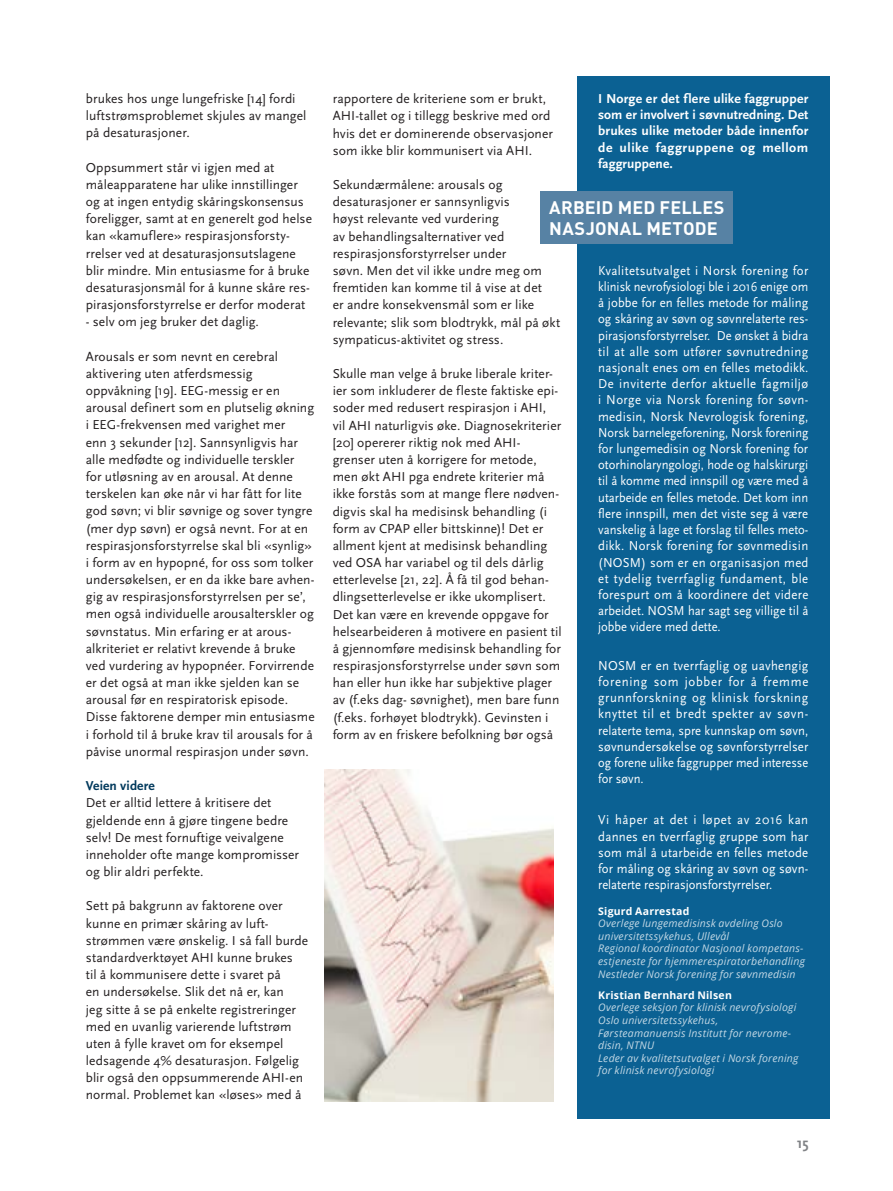
<style>
.page{position:relative;width:893px;height:1191px;background:#fff}
.page>*{position:absolute;margin:0;border:0;box-sizing:border-box;transform-origin:0 0}
.t1{font:700 18px/21.6px "DIN Pro";letter-spacing:.01em;color:#fff}
.t2{font:700 15px "Scala Sans";color:#808285}
.t3{font:13.5px/17.1px "Scala Sans";letter-spacing:.005em;color:#231f20}
.t4{font:13.5px/16.2px "Scala Sans";color:#fff;text-align:justify;scale:.95 1}
.t5{font:700 13.5px/16.2px "Scala Sans";letter-spacing:.035em;color:#fff;text-align:justify}
.t6{font:700 13.5px "Scala Sans";letter-spacing:.005em;color:#01395c}
.t7{font:italic 10.5px/12.6px "Open Sans";letter-spacing:.02em;color:#c3d8e5}
.t8{font:700 10.5px "Open Sans";letter-spacing:.02em;color:#fff}
</style>
<div class="page">
<div style="left:577px;top:77px;width:253px;height:1041px;background:#0b6193"></div>
<div style="left:541px;top:191px;width:192px;height:53px;background:#5782a4"></div>
<img style="left:325px;top:769px;width:229px;height:332px">
<p class="t3" style="left:86px;top:90px;width:222px">brukes hos unge lungefriske [14] fordi luftstrømsproblemet skjules av mangel på desaturasjoner.</p>
<p class="t3" style="left:86px;top:159px;width:228px">Oppsummert står vi igjen med at måleapparatene har ulike innstillinger og at ingen entydig skåringskonsensus foreligger, samt at en generelt god helse kan «kamuflere» respirasjonsforsty&shy;rrelser ved at desaturasjonsutslagene blir mindre. Min entusiasme for å bruke desaturasjonsmål for å kunne skåre res&shy;pirasjonsforstyrrelse er derfor moderat</p>
<p class="t3" style="left:86px;top:314px;width:175px">- selv om jeg bruker det daglig.</p>
<p class="t3" style="left:86px;top:348px;width:230px">Arousals er som nevnt en cerebral aktivering uten atferdsmessig oppvåkning [19]. EEG-messig er en arousal definert som en plutselig økning i EEG-frekvensen med varighet mer<br>enn 3 sekunder [12]. Sannsynligvis har alle medfødte og individuelle terskler<br>for utløsning av en arousal. At denne terskelen kan øke når vi har fått for lite god søvn; vi blir søvnige og sover tyngre (mer dyp søvn) er også nevnt. For at en respirasjonsforstyrrelse skal bli «synlig» i form av en hypopné, for oss som tolker undersøkelsen, er en da ikke bare avhen&shy;gig av respirasjonsforstyrrelsen per se’, men også individuelle arousalterskler og søvnstatus. Min erfaring er at arous&shy;alkriteriet er relativt krevende å bruke ved vurdering av hypopnéer. Forvirrende er det også at man ikke sjelden kan se arousal før en respiratorisk episode.<br>Disse faktorene demper min entusiasme i forhold til å bruke krav til arousals for å påvise unormal respirasjon under søvn.</p>
<p class="t6" style="left:86px;top:778px;width:70px">Veien videre</p>
<p class="t3" style="left:86px;top:794px;width:215px">Det er alltid lettere å kritisere det gjeldende enn å gjøre tingene bedre selv! De mest fornuftige veivalgene inneholder ofte mange kompromisser og blir aldri perfekte.</p>
<p class="t3" style="left:86px;top:897px;width:224px">Sett på bakgrunn av faktorene over kunne en primær skåring av luft&shy;strømmen være ønskelig. I så fall burde standardverktøyet AHI kunne brukes<br>til å kommunisere dette i svaret på<br>en undersøkelse. Slik det nå er, kan<br>jeg sitte å se på enkelte registreringer med en uvanlig varierende luftstrøm uten å fylle kravet om for eksempel ledsagende 4% desaturasjon. Følgelig blir også den oppsummerende AHI-en normal. Problemet kan «løses» med å</p>
<p class="t5" style="left:598px;top:91px;width:212px">I Norge er det flere ulike faggrupper som er involvert i søvnutredning. Det brukes ulike metoder både innenfor de ulike faggruppene og mellom faggruppene.</p>
<p class="t3" style="left:333px;top:91px;width:222px">rapportere de kriteriene som er brukt, AHI-tallet og i tillegg beskrive med ord hvis det er dominerende observasjoner som ikke blir kommunisert via AHI.</p>
<p class="t3" style="left:333px;top:176px;width:229px">Sekundærmålene: arousals og desaturasjoner er sannsynligvis<br>høyst relevante ved vurdering<br>av behandlingsalternativer ved respirasjonsforstyrrelser under<br>søvn. Men det vil ikke undre meg om fremtiden kan komme til å vise at det<br>er andre konsekvensmål som er like relevante; slik som blodtrykk, mål på økt sympaticus-aktivitet og stress.</p>
<p class="t3" style="left:333px;top:365px;width:230px">Skulle man velge å bruke liberale kriter&shy;ier som inkluderer de fleste faktiske epi&shy;soder med redusert respirasjon i AHI, vil AHI naturligvis øke. Diagnosekriterier [20] opererer riktig nok med AHI&shy;grenser uten å korrigere for metode, men økt AHI pga endrete kriterier må ikke forstås som at mange flere nødven&shy;digvis skal ha medisinsk behandling (i form av CPAP eller bittskinne)! Det er allment kjent at medisinsk behandling ved OSA har variabel og til dels dårlig etterlevelse [21, 22]. Å få til god behan&shy;dlingsetterlevelse er ikke ukomplisert.<br>Det kan være en krevende oppgave for helsearbeideren å motivere en pasient til å gjennomføre medisinsk behandling for respirasjonsforstyrrelse under søvn som han eller hun ikke har subjektive plager av (f.eks dag- søvnighet), men bare funn (f.eks. forhøyet blodtrykk). Gevinsten i form av en friskere befolkning bør også</p>
<h1 class="t1" style="left:549px;top:196px;width:177px">ARBEID MED FELLES<br>NASJONAL METODE</h1>
<p class="t4" style="left:598px;top:262px;width:223px">Kvalitetsutvalget i Norsk forening for klinisk nevrofysiologi ble i 2016 enige om å jobbe for en felles metode for måling og skåring av søvn og søvnrelaterte res&shy;pirasjonsforstyrrelser. De ønsket å bidra til at alle som utfører søvnutredning nasjonalt enes om en felles metodikk.<br>De inviterte derfor aktuelle fagmiljø i Norge via Norsk forening for søvn&shy;medisin, Norsk Nevrologisk forening, Norsk barnelegeforening, Norsk forening for lungemedisin og Norsk forening for otorhinolaryngologi, hode og halskirurgi til å komme med innspill og være med å utarbeide en felles metode. Det kom inn flere innspill, men det viste seg å være vanskelig å lage et forslag til felles meto&shy;dikk. Norsk forening for søvnmedisin (NOSM) som er en organisasjon med et tydelig tverrfaglig fundament, ble forespurt om å koordinere det videre arbeidet. NOSM har sagt seg villige til å jobbe videre med dette.</p>
<p class="t4" style="left:598px;top:657px;width:223px">NOSM er en tverrfaglig og uavhengig forening som jobber for å fremme grunnforskning og klinisk forskning knyttet til et bredt spekter av søvn&shy;relaterte tema, spre kunnskap om søvn, søvnundersøkelse og søvnforstyrrelser og forene ulike faggrupper med interesse for søvn.</p>
<p class="t4" style="left:598px;top:812px;width:223px">Vi håper at det i løpet av 2016 kan dannes en tverrfaglig gruppe som har som mål å utarbeide en felles metode for måling og skåring av søvn og søvn&shy;relaterte respirasjonsforstyrrelser.</p>
<p class="t8" style="left:598px;top:903px;width:93px">Sigurd Aarrestad</p>
<p class="t7" style="left:598px;top:916px;width:208px">Overlege lungemedisinsk avdeling Oslo universitetssykehus, Ullevål<br>Regional koordinator Nasjonal kompetans&shy;estjeneste for hjemmerespiratorbehandling Nestleder Norsk forening for søvnmedisin</p>
<p class="t8" style="left:598px;top:987px;width:135px">Kristian Bernhard Nilsen</p>
<p class="t7" style="left:598px;top:1001px;width:202px">Overlege seksjon for klinisk nevrofysiologi Oslo universitetssykehus, Førsteamanuensis Institutt for nevrome&shy;disin, NTNU<br>Leder av kvalitetsutvalget i Norsk forening for klinisk nevrofysiologi</p>
<p class="t2" style="left:797px;top:1134px;width:14px">15</p>
</div>
